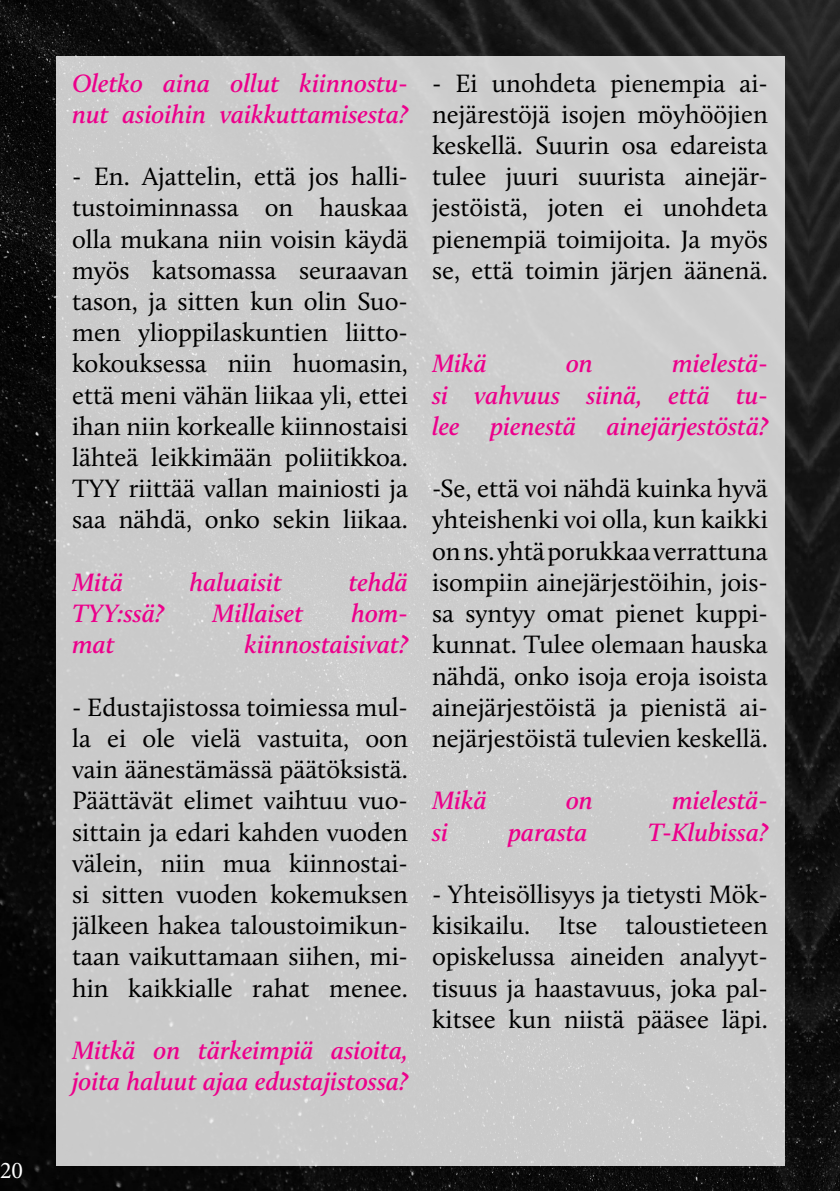
<style>
.page{position:relative;width:840px;height:1191px;background:#fff}
.page>*{position:absolute;margin:0;border:0;box-sizing:border-box;transform-origin:0 0}
.t1{font:26px/31.2px "Calluna";color:#000;text-align:justify}
.t2{font:italic 600 26px/31.2px "Calluna";color:#ec008b}
.t3{font:24px "Minion Pro";color:#fff}
</style>
<div class="page">
<img style="left:0;top:0;width:839px;height:1191px">
<div style="left:57px;top:56px;width:727px;height:1109px;background:#ccc"></div>
<p class="t3" style="left:0;top:1154px;width:25px">20</p>
<p class="t2" style="left:72px;top:67px;width:337px">Oletko aina ollut kiinnostu&shy;nut asioihin vaikkuttamisesta?</p>
<p class="t1" style="left:72px;top:161px;width:337px">- En. Ajattelin, että jos halli&shy;tustoiminnassa on hauskaa olla mukana niin voisin käydä myös katsomassa seuraavan tason, ja sitten kun olin Suo&shy;men ylioppilaskuntien liitto&shy;kokouksessa niin huomasin, että meni vähän liikaa yli, ettei ihan niin korkealle kiinnostaisi lähteä leikkimään poliitikkoa.<br>TYY riittää vallan mainiosti ja saa nähdä, onko sekin liikaa.</p>
<p class="t2" style="left:72px;top:566px;width:52px">Mitä</p>
<p class="t2" style="left:190px;top:566px;width:93px">haluaisit</p>
<p class="t2" style="left:348px;top:566px;width:61px">tehdä</p>
<p class="t2" style="left:72px;top:597px;width:93px">TYY:ssä?</p>
<p class="t2" style="left:212px;top:597px;width:92px">Millaiset</p>
<p class="t2" style="left:351px;top:597px;width:58px">hom-</p>
<p class="t2" style="left:72px;top:628px;width:44px">mat</p>
<p class="t2" style="left:244px;top:628px;width:165px">kiinnostaisivat?</p>
<p class="t1" style="left:72px;top:691px;width:337px">- Edustajistossa toimiessa mul&shy;la ei ole vielä vastuita, oon vain äänestämässä päätöksistä.<br>Päättävät elimet vaihtuu vuo&shy;sittain ja edari kahden vuoden välein, niin mua kiinnostai&shy;si sitten vuoden kokemuksen jälkeen hakea taloustoimikun&shy;taan vaikuttamaan siihen, mi&shy;hin kaikkialle rahat menee.</p>
<p class="t2" style="left:72px;top:1034px;width:337px">Mitkä on tärkeimpiä asioita, joita haluut ajaa edustajistossa?</p>
<p class="t1" style="left:432px;top:67px;width:337px">- Ei unohdeta pienempia ai&shy;nejärestöjä isojen möyhööjien keskellä. Suurin osa edareista tulee juuri suurista ainejär&shy;jestöistä, joten ei unohdeta pienempiä toimijoita. Ja myös se, että toimin järjen äänenä.</p>
<p class="t2" style="left:432px;top:348px;width:337px;text-align:justify;text-indent:240px">mielestä&shy;si vahvuus siinä, että tu&shy;lee pienestä ainejärjestöstä?</p>
<p class="t1" style="left:432px;top:473px;width:337px">-Se, että voi nähdä kuinka hyvä yhteishenki voi olla, kun kaikki on ns. yhtä porukkaa verrattuna isompiin ainejärjestöihin, jois&shy;sa syntyy omat pienet kuppi&shy;kunnat. Tulee olemaan hauska nähdä, onko isoja eroja isoista ainejärjestöistä ja pienistä ai&shy;nejärjestöistä tulevien keskellä.</p>
<p class="t2" style="left:432px;top:784px;width:56px">Mikä</p>
<p class="t2" style="left:565px;top:784px;width:28px">on</p>
<p class="t2" style="left:671px;top:784px;width:97px">mielestä-</p>
<p class="t2" style="left:432px;top:816px;width:18px">si</p>
<p class="t2" style="left:508px;top:816px;width:81px">parasta</p>
<p class="t2" style="left:647px;top:816px;width:121px">T-Klubissa?</p>
<p class="t1" style="left:432px;top:878px;width:337px">- Yhteisöllisyys ja tietysti Mök&shy;kisikailu. Itse taloustieteen opiskelussa aineiden analyyt&shy;tisuus ja haastavuus, joka pal&shy;kitsee kun niistä pääsee läpi.</p>
<p class="t2" style="left:432px;top:348px;width:56px">Mikä</p>
<p class="t2" style="left:565px;top:348px;width:28px">on</p>
</div>
